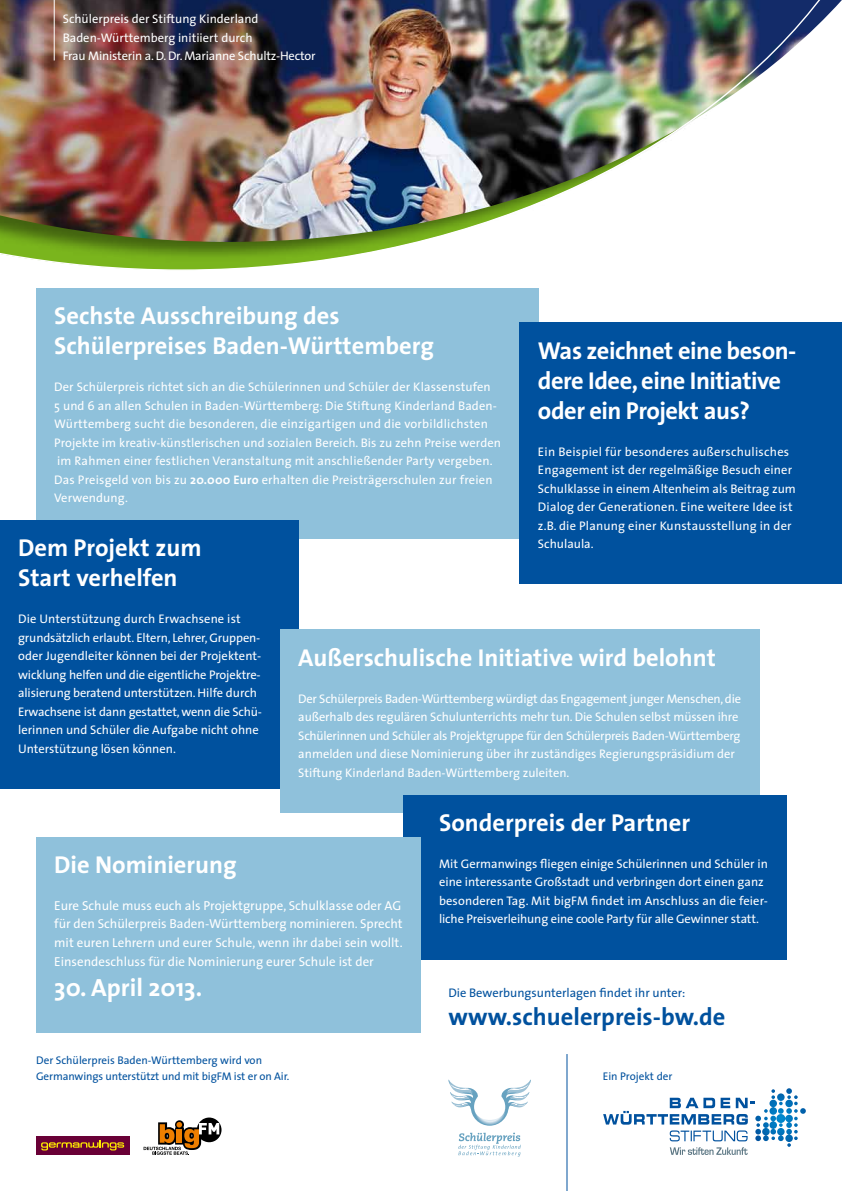
<style>
.page{position:relative;width:842px;height:1191px;background:#fff}
.page>*{position:absolute;margin:0;border:0;box-sizing:border-box;transform-origin:0 0}
.t1{font:700 25px "The Sans";color:#fff}
.t2{font:700 24.5px/30px "The Sans";color:#fff}
.t3{font:700 24.5px/30px "The Sans";letter-spacing:-.02em;color:#fff}
.t4{font:700 24.5px "The Sans";color:#00519e}
.t5{font:13px/18.7px "The Sans";color:#fff;text-align:justify}
.t6{font:12.5px/18.5px "The Sans";color:#fff}
.t7{font:12.5px "The Sans";color:#00519e}
.t8{font:11.1px/16px "The Sans";letter-spacing:-.01em;color:#00519e}
.s1{font-weight:700}
</style>
<div class="page">
<div style="left:36px;top:288px;width:502px;height:250px;background:#8fc1db"></div>
<img style="left:0;top:0;width:828px;height:270px">
<div style="left:0;top:520px;width:298px;height:268px;background:#00519e"></div>
<div style="left:280px;top:629px;width:479px;height:184px;background:#8fc1db"></div>
<div style="left:520px;top:323px;width:322px;height:261px;background:#00519e"></div>
<div style="left:403px;top:795px;width:383px;height:164px;background:#00519e"></div>
<div style="left:36px;top:837px;width:385px;height:195px;background:#8fc1db"></div>
<svg style="left:670px;top:1147px;width:78px;height:7px"></svg>
<svg style="left:603px;top:1088px;width:203px;height:53px"></svg>
<svg style="left:448px;top:1079px;width:83px;height:46px"></svg>
<svg style="left:458px;top:1132px;width:63px;height:24px"></svg>
<hr style="left:566px;top:1054px;width:1px;height:137px;background:#00519e">
<hr style="left:54px;top:0;width:1px;height:60px;background:#fff">
<div style="left:36px;top:1136px;width:93px;height:18px;background:#690036"></div>
<svg style="left:41px;top:1140px;width:83px;height:10px"></svg>
<svg style="left:144px;top:1117px;width:78px;height:38px"></svg>
<p class="t6" style="left:63px;top:10px;width:254px">Schülerpreis der Stiftung Kinderland<br>Baden-Württemberg initiiert durch<br>Frau Ministerin a. D. Dr. Marianne Schultz-Hector</p>
<h2 class="t2" style="left:54px;top:300px;width:381px">Sechste Ausschreibung des<br>Schülerpreises Baden-Württemberg</h2>
<p class="t6" style="left:54px;top:377px;width:448px">Der Schülerpreis richtet sich an die Schülerinnen und Schüler der Klassenstufen<br>5 und 6 an allen Schulen in Baden-Württemberg: Die Stiftung Kinderland Baden-Württemberg sucht die besonderen, die einzigartigen und die vorbildlichsten Projekte im kreativ-künstlerischen und sozialen Bereich. Bis zu zehn Preise werden im Rahmen einer festlichen Veranstaltung mit anschließender Party vergeben.<br>Das Preisgeld von bis zu <span class="s1">20.000 Euro</span> erhalten die Preisträgerschulen zur freien Verwendung.</p>
<h2 class="t2" style="left:18px;top:532px;width:185px">Dem Projekt zum<br>Start verhelfen</h2>
<p class="t6" style="left:18px;top:609px;width:244px">Die Unterstützung durch Erwachsene ist grundsätzlich erlaubt. Eltern, Lehrer, Gruppen&shy;oder Jugendleiter können bei der Projektent&shy;wicklung helfen und die eigentliche Projektre&shy;alisierung beratend unterstützen. Hilfe durch Erwachsene ist dann gestattet, wenn die Schü‑ lerinnen und Schüler die Aufgabe nicht ohne Unterstützung lösen können.</p>
<h2 class="t3" style="left:538px;top:334px;width:260px">Was zeichnet eine beson&shy;dere Idee, eine Initiative oder ein Projekt aus?</h2>
<p class="t6" style="left:538px;top:442px;width:259px">Ein Beispiel für besonderes außerschulisches Engagement ist der regelmäßige Besuch einer Schulklasse in einem Altenheim als Beitrag zum Dialog der Generationen. Eine weitere Idee ist z.B. die Planung einer Kunstausstellung in der Schulaula.</p>
<h2 class="t2" style="left:298px;top:641px;width:419px">Außerschulische Initiative wird belohnt</h2>
<p class="t6" style="left:298px;top:689px;width:444px">Der Schülerpreis Baden-Württemberg würdigt das Engagement junger Menschen, die außerhalb des regulären Schulunterrichts mehr tun. Die Schulen selbst müssen ihre Schülerinnen und Schüler als Projektgruppe für den Schülerpreis Baden-Württemberg anmelden und diese Nominierung über ihr zuständiges Regierungspräsidium der Stiftung Kinderland Baden-Württemberg zuleiten.</p>
<h2 class="t2" style="left:54px;top:849px;width:184px">Die Nominierung</h2>
<p class="t5" style="left:54px;top:895px;width:350px">Eure Schule muss euch als Projektgruppe, Schulklasse oder AG für den Schülerpreis Baden-Württemberg nominieren. Sprecht mit euren Lehrern und eurer Schule, wenn ihr dabei sein wollt.<br>Einsendeschluss für die Nominierung eurer Schule ist der</p>
<h1 class="t1" style="left:54px;top:966px;width:149px">30. April 2013.</h1>
<p class="t8" style="left:36px;top:1051px;width:255px">Der Schülerpreis Baden-Württemberg wird von<br>Germanwings unterstützt und mit bigFM ist er on Air.</p>
<h2 class="t2" style="left:439px;top:807px;width:252px">Sonderpreis der Partner</h2>
<p class="t6" style="left:439px;top:854px;width:330px">Mit Germanwings fliegen einige Schülerinnen und Schüler in eine interessante Großstadt und verbringen dort einen ganz besonderen Tag. Mit bigFM findet im Anschluss an die feier&shy;liche Preisverleihung eine coole Party für alle Gewinner statt.</p>
<p class="t7" style="left:448px;top:982px;width:238px">Die Bewerbungsunterlagen findet ihr unter:</p>
<h2 class="t4" style="left:448px;top:996px;width:279px">www.schuelerpreis-bw.de</h2>
<p class="t8" style="left:603px;top:1067px;width:71px">Ein Projekt der</p>
</div>
